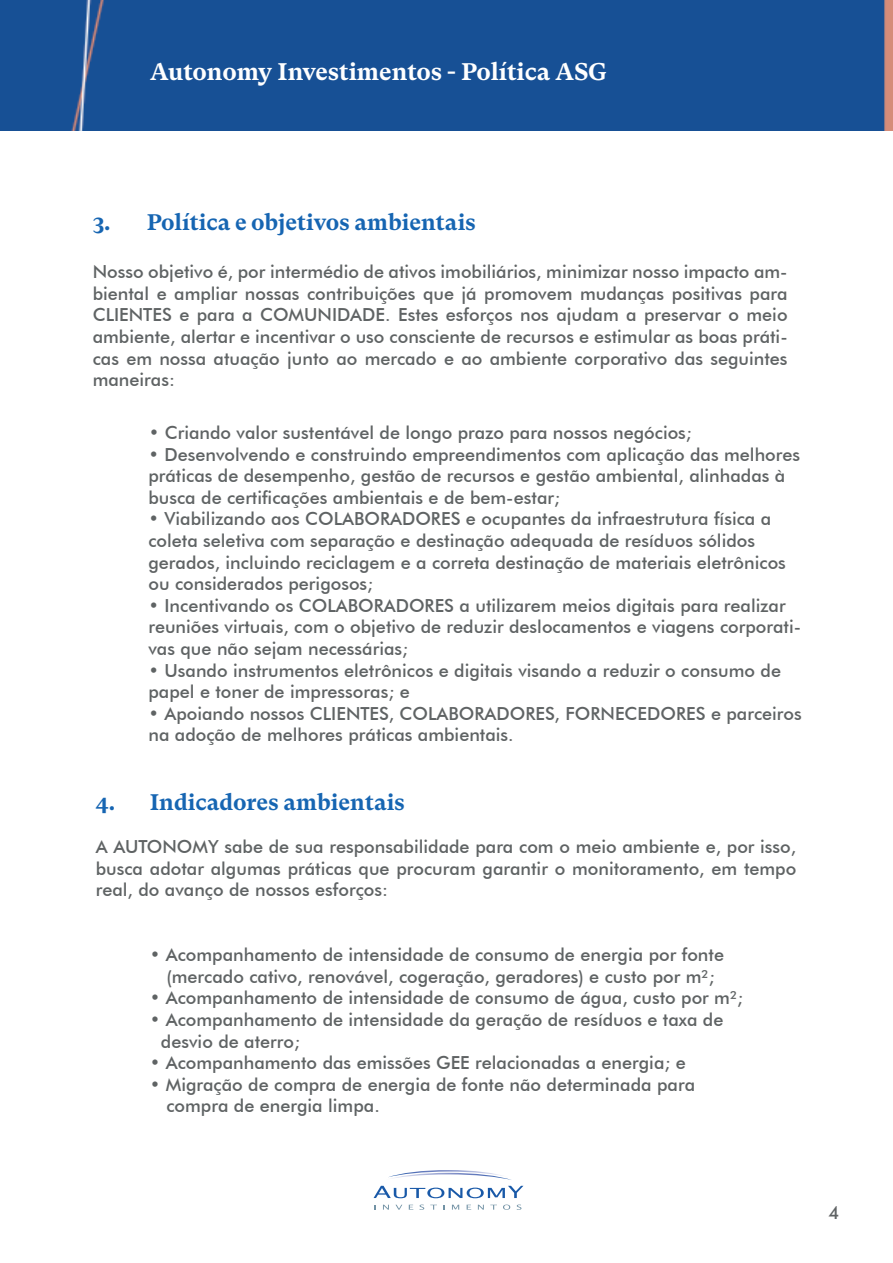
<style>
.page{position:relative;width:893px;height:1263px;background:#fff}
.page>*{position:absolute;margin:0;border:0;box-sizing:border-box;transform-origin:0 0}
.t1{font:700 24px "GT Super Text";color:#fff}
.t2{font:700 22.5px "GT Super Text";color:#1665b2}
.t3{font:500 18px/21.6px "Futura BT";color:#5f6364}
</style>
<div class="page">
<div style="left:0;top:0;width:893px;height:131px;background:#175095"></div>
<svg style="left:374px;top:1186px;width:149px;height:12px"></svg>
<svg style="left:383px;top:1205px;width:6px;height:5px"></svg>
<svg style="left:395px;top:1205px;width:7px;height:5px"></svg>
<svg style="left:409px;top:1205px;width:4px;height:5px"></svg>
<svg style="left:419px;top:1204px;width:5px;height:6px"></svg>
<svg style="left:430px;top:1205px;width:7px;height:5px"></svg>
<svg style="left:452px;top:1205px;width:7px;height:5px"></svg>
<svg style="left:467px;top:1205px;width:4px;height:5px"></svg>
<svg style="left:478px;top:1205px;width:6px;height:5px"></svg>
<svg style="left:490px;top:1205px;width:7px;height:5px"></svg>
<svg style="left:503px;top:1204px;width:7px;height:6px"></svg>
<svg style="left:517px;top:1204px;width:4px;height:6px"></svg>
<svg style="left:388px;top:1170px;width:123px;height:10px"></svg>
<h1 class="t1" style="left:150px;top:58px;width:458px">Autonomy Investimentos - Política ASG</h1>
<p class="t2" style="left:93px;top:209px;width:384px">3. Política e objetivos ambientais</p>
<p class="t3" style="left:93px;top:261px;width:696px;text-align:justify">Nosso objetivo é, por intermédio de ativos imobiliários, minimizar nosso impacto am&shy;biental e ampliar nossas contribuições que já promovem mudanças positivas para CLIENTES e para a COMUNIDADE. Estes esforços nos ajudam a preservar o meio ambiente, alertar e incentivar o uso consciente de recursos e estimular as boas práti&shy;cas em nossa atuação junto ao mercado e ao ambiente corporativo das seguintes maneiras:</p>
<p class="t3" style="left:149px;top:422px;width:545px">• Criando valor sustentável de longo prazo para nossos negócios;</p>
<p class="t3" style="left:148px;top:443px;width:653px">• Desenvolvendo e construindo empreendimentos com aplicação das melhores práticas de desempenho, gestão de recursos e gestão ambiental, alinhadas à busca de certificações ambientais e de bem-estar;</p>
<p class="t3" style="left:148px;top:508px;width:639px">• Viabilizando aos COLABORADORES e ocupantes da infraestrutura física a coleta seletiva com separação e destinação adequada de resíduos sólidos gerados, incluindo reciclagem e a correta destinação de materiais eletrônicos ou considerados perigosos;</p>
<p class="t3" style="left:148px;top:594px;width:654px">• Incentivando os COLABORADORES a utilizarem meios digitais para realizar reuniões virtuais, com o objetivo de reduzir deslocamentos e viagens corporati&shy;vas que não sejam necessárias;</p>
<p class="t3" style="left:148px;top:659px;width:634px">• Usando instrumentos eletrônicos e digitais visando a reduzir o consumo de papel e toner de impressoras; e</p>
<p class="t3" style="left:148px;top:702px;width:655px">• Apoiando nossos CLIENTES, COLABORADORES, FORNECEDORES e parceiros na adoção de melhores práticas ambientais.</p>
<p class="t2" style="left:96px;top:789px;width:310px">4. Indicadores ambientais</p>
<p class="t3" style="left:96px;top:836px;width:702px;text-align:justify">A AUTONOMY sabe de sua responsabilidade para com o meio ambiente e, por isso, busca adotar algumas práticas que procuram garantir o monitoramento, em tempo real, do avanço de nossos esforços:</p>
<p class="t3" style="left:150px;top:944px;width:576px;text-align:center">• Acompanhamento de intensidade de consumo de energia por fonte (mercado cativo, renovável, cogeração, geradores) e custo por m²;</p>
<p class="t3" style="left:150px;top:987px;width:595px">• Acompanhamento de intensidade de consumo de água, custo por m²;</p>
<p class="t3" style="left:161px;top:1008px;width:564px;text-indent:-11px">• Acompanhamento de intensidade da geração de resíduos e taxa de desvio de aterro;</p>
<p class="t3" style="left:150px;top:1052px;width:538px">• Acompanhamento das emissões GEE relacionadas a energia; e</p>
<p class="t3" style="left:166px;top:1073px;width:530px;text-indent:-17px">• Migração de compra de energia de fonte não determinada para compra de energia limpa.</p>
<p class="t3" style="left:829px;top:1202px;width:12px">4</p>
</div>
